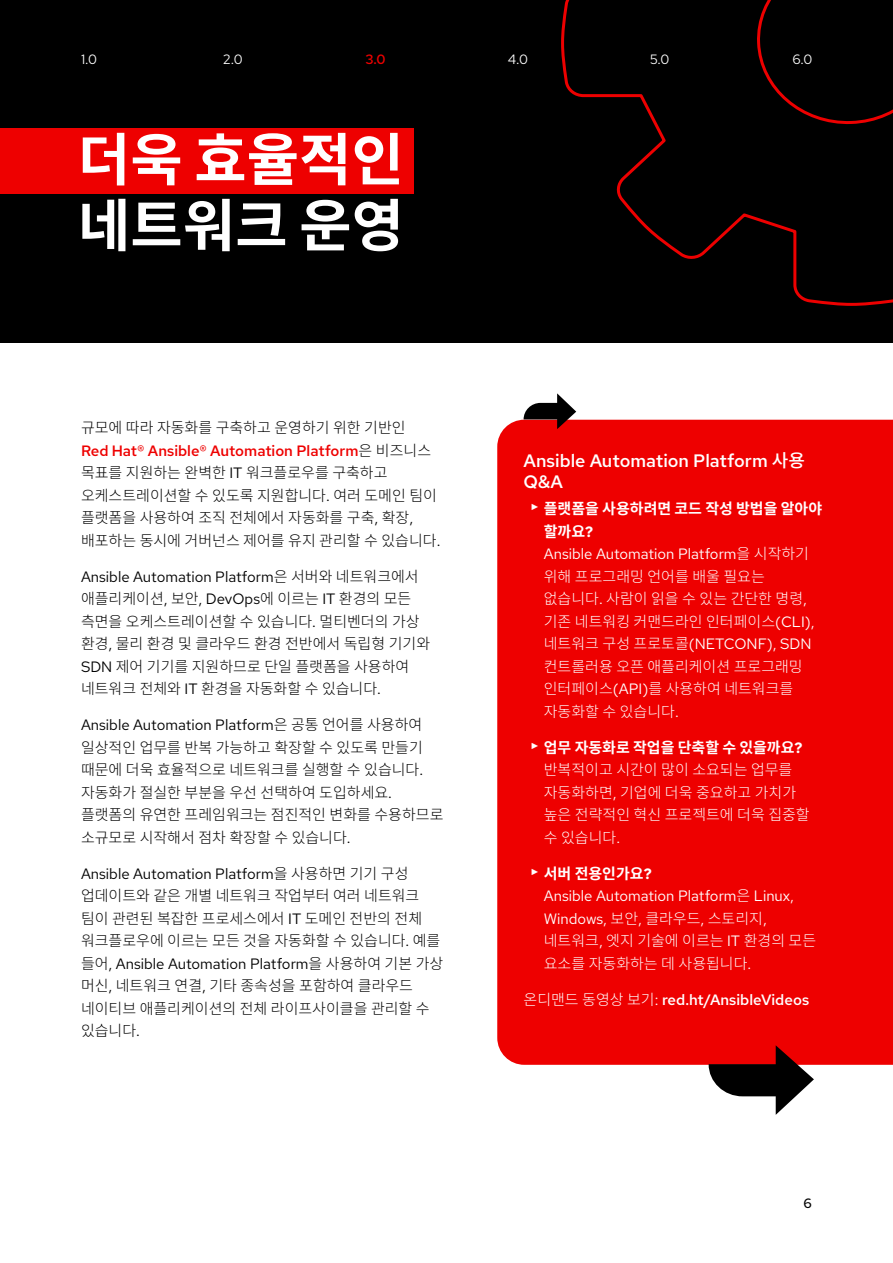
<style>
.page{position:relative;width:893px;height:1263px;background:#fff}
.page>*{position:absolute;margin:0;border:0;box-sizing:border-box;transform-origin:0 0}
.t1{font:700 57px/66px "Noto Sans KR";color:#fff}
.t2{font:500 18px/21.6px "Red Hat Text";color:#fff}
.t3{font:300 15px/22.5px "Noto Sans KR";color:#000}
.t4{font:300 15px/22.5px "Noto Sans KR";color:#fff}
.t5{font:15px "Red Hat Text";color:#000}
.t6{font:15px/22.5px "Red Hat Text";color:#fff}
.t7{font:500 15px "Red Hat Text";color:#e00}
.t8{font:700 15px/22.5px "Noto Sans KR";color:#fff}
.t9{font:500 15px "Red Hat Text";color:#fff}
.t10{font:13.5px "Red Hat Text";color:#fff}
.t11{font:500 13.5px "Red Hat Text";color:#e00}
.t12{font:500 13.5px "Red Hat Display";color:#000}
.s1{font-family:"Noto Sans KR";font-weight:300;color:#000}
.s2{font-family:"Red Hat Text";font-weight:400}
.s3{font-family:"Noto Sans KR";font-weight:300}
.s4{font-family:"Noto Sans KR"}
.s5{font-family:"Red Hat Text"}
.s6{font-weight:700}
.s7{font-family:"Red Hat Text";font-weight:700}
.s8{font-weight:400}
</style>
<div class="page">
<div style="left:0;top:0;width:893px;height:343px;background:#000"></div>
<div style="left:0;top:128px;width:413px;height:66px;background:#e00"></div>
<div style="left:497px;top:420px;width:396px;height:645px;background:#e00"></div>
<svg style="left:524px;top:393px;width:52px;height:36px"></svg>
<svg style="left:709px;top:1045px;width:105px;height:70px"></svg>
<svg style="left:561px;top:0;width:332px;height:306px"></svg>
<p class="t10" style="left:81px;top:50px;width:18px">1.0</p>
<p class="t10" style="left:223px;top:50px;width:21px">2.0</p>
<p class="t11" style="left:366px;top:50px;width:22px">3.0</p>
<p class="t10" style="left:508px;top:50px;width:22px">4.0</p>
<p class="t10" style="left:650px;top:50px;width:21px">5.0</p>
<p class="t10" style="left:792px;top:50px;width:22px">6.0</p>
<h1 class="t1" style="left:78px;top:128px;width:328px">더욱 효율적인 네트워크 운영</h1>
<p class="t3" style="left:81px;top:417px;width:326px">규모에 따라 자동화를 구축하고 운영하기 위한 기반인</p>
<p class="t7" style="left:81px;top:440px;width:352px">Red Hat® Ansible® Automation Platform<span class="s1">은 비즈니스</span></p>
<p class="t3" style="left:81px;top:462px;width:361px">목표를 지원하는 완벽한 <span class="s2">IT</span> 워크플로우를 구축하고 오케스트레이션할 수 있도록 지원합니다<span class="s2">.</span> 여러 도메인 팀이 플랫폼을 사용하여 조직 전체에서 자동화를 구축<span class="s2">,</span> 확장<span class="s2">, </span>배포하는 동시에 거버넌스 제어를 유지 관리할 수 있습니다<span class="s2">.</span></p>
<p class="t5" style="left:81px;top:567px;width:339px">Ansible Automation Platform<span class="s3">은 서버와 네트워크에서</span></p>
<p class="t3" style="left:81px;top:588px;width:351px">애플리케이션<span class="s2">,</span> 보안<span class="s2">, DevOps</span>에 이르는 <span class="s2">IT</span> 환경의 모든 측면을 오케스트레이션할 수 있습니다<span class="s2">.</span> 멀티벤더의 가상 환경<span class="s2">,</span> 물리 환경 및 클라우드 환경 전반에서 독립형 기기와<br><span class="s2">SDN</span> 제어 기기를 지원하므로 단일 플랫폼을 사용하여 네트워크 전체와 <span class="s2">IT</span> 환경을 자동화할 수 있습니다<span class="s2">.</span></p>
<p class="t5" style="left:81px;top:715px;width:343px">Ansible Automation Platform<span class="s3">은 공통 언어를 사용하여</span></p>
<p class="t3" style="left:81px;top:736px;width:364px">일상적인 업무를 반복 가능하고 확장할 수 있도록 만들기 때문에 더욱 효율적으로 네트워크를 실행할 수 있습니다<span class="s2">. </span>자동화가 절실한 부분을 우선 선택하여 도입하세요<span class="s2">. </span>플랫폼의 유연한 프레임워크는 점진적인 변화를 수용하므로 소규모로 시작해서 점차 확장할 수 있습니다<span class="s2">.</span></p>
<p class="t5" style="left:81px;top:864px;width:329px">Ansible Automation Platform<span class="s3">을 사용하면 기기 구성</span></p>
<p class="t3" style="left:81px;top:885px;width:361px">업데이트와 같은 개별 네트워크 작업부터 여러 네트워크 팀이 관련된 복잡한 프로세스에서 <span class="s2">IT</span> 도메인 전반의 전체 워크플로우에 이르는 모든 것을 자동화할 수 있습니다<span class="s2">.</span> 예를</p>
<p class="t5" style="left:81px;top:954px;width:364px"><span class="s3">들어</span>, Ansible Automation Platform<span class="s3">을 사용하여 기본 가상</span></p>
<p class="t3" style="left:81px;top:975px;width:350px">머신<span class="s2">,</span> 네트워크 연결<span class="s2">,</span> 기타 종속성을 포함하여 클라우드 네이티브 애플리케이션의 전체 라이프사이클을 관리할 수 있습니다<span class="s2">.</span></p>
<p class="t2" style="left:524px;top:449px;width:283px">Ansible Automation Platform <span class="s4">사용<br></span>Q&amp;A</p>
<p class="t8" style="left:544px;top:498px;width:280px;text-indent:-14px"><sup>►</sup> 플랫폼을 사용하려면 코드 작성 방법을 알아야 할까요<span class="s5">?</span></p>
<p class="t6" style="left:544px;top:542px;width:267px">Ansible Automation Platform<span class="s3">을 시작하기</span></p>
<p class="t4" style="left:544px;top:565px;width:272px">위해 프로그래밍 언어를 배울 필요는 없습니다<span class="s2">.</span> 사람이 읽을 수 있는 간단한 명령<span class="s2">, </span>기존 네트워킹 커맨드라인 인터페이스<span class="s2">(CLI),</span></p>
<p class="t6" style="left:544px;top:632px;width:269px"><span class="s3">네트워크 구성 프로토콜</span>(NETCONF), SDN</p>
<p class="t4" style="left:544px;top:655px;width:260px">컨트롤러용 오픈 애플리케이션 프로그래밍 인터페이스<span class="s2">(API)</span>를 사용하여 네트워크를 자동화할 수 있습니다<span class="s2">.</span></p>
<p class="t4" style="left:544px;top:736px;width:267px;text-indent:-14px"><sup>►</sup> <span class="s6">업무 자동화로 작업을 단축할 수 있을까요</span><span class="s7">? </span>반복적이고 시간이 많이 소요되는 업무를 자동화하면<span class="s2">,</span> 기업에 더욱 중요하고 가치가 높은 전략적인 혁신 프로젝트에 더욱 집중할 수 있습니다<span class="s2">.</span></p>
<p class="t8" style="left:530px;top:862px;width:123px"><sup>►</sup> 서버 전용인가요<span class="s5">?</span></p>
<p class="t6" style="left:544px;top:884px;width:252px">Ansible Automation Platform<span class="s3">은</span> Linux,<br>Windows, <span class="s3">보안</span>, <span class="s3">클라우드</span>, <span class="s3">스토리지</span>,</p>
<p class="t4" style="left:544px;top:930px;width:274px">네트워크<span class="s2">,</span> 엣지 기술에 이르는 <span class="s2">IT</span> 환경의 모든 요소를 자동화하는 데 사용됩니다<span class="s2">.</span></p>
<p class="t9" style="left:524px;top:989px;width:287px"><span class="s3">온디맨드 동영상 보기</span><span class="s8">:</span> red.ht/AnsibleVideos</p>
<p class="t12" style="left:804px;top:1194px;width:10px">6</p>
</div>
